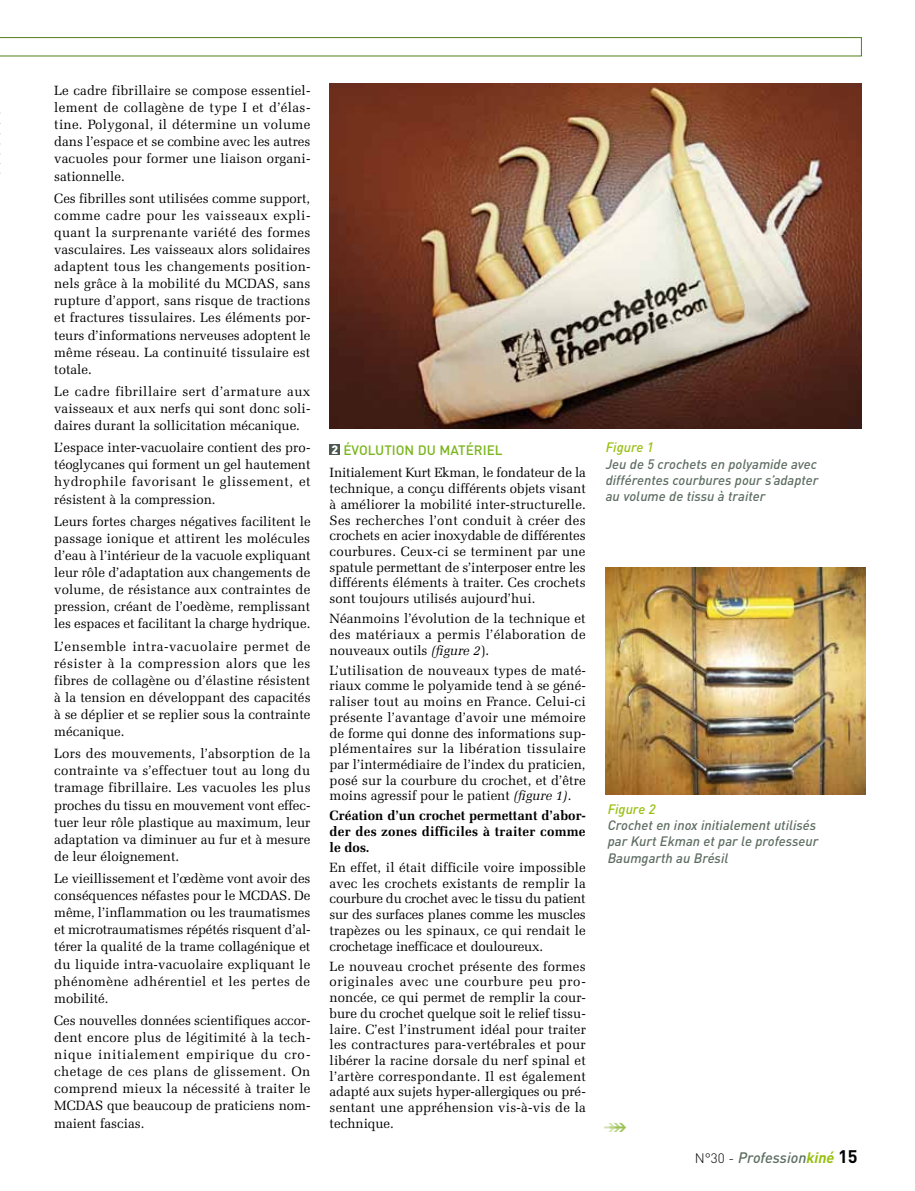
<style>
.page{position:relative;width:915px;height:1191px;background:#fff}
.page>*{position:absolute;margin:0;border:0;box-sizing:border-box;transform-origin:0 0}
.t1{font:italic 500 15px "DIN";color:#5d6d61}
.t2{font:13.5px/17.1px "Zapf Elliptical 711 BT";color:#000;text-align:justify}
.t3{font:italic 500 13.5px/16.2px "DIN";color:#5d6d61}
.t4{font:700 13.5px/15.8px "Zapf Elliptical 711 BT";letter-spacing:.015em;color:#000;text-align:justify}
.t5{font:500 13.5px "DIN";color:#7ab51d}
.t6{font:italic 500 13.5px "DIN";color:#97bf0d}
.t7{font:900 12px "DIN";color:#d1e2af}
.s1{font-weight:900;font-size:12px;color:#fff}
.s2{font-style:italic}
.s3{color:#b7d382}
.s4{color:#9bc353}
.s5{font-weight:300;font-style:normal;font-size:13.5px;color:#000}
.s6{font-weight:700;color:#97bf0d}
.s7{font-weight:700;font-style:normal;font-size:18px;color:#000}
</style>
<div class="page">
<svg style="left:0;top:37px;width:861px;height:137px"></svg>
<div style="left:329px;top:444px;width:11px;height:10px;background:#4b5950"></div>
<img style="left:605px;top:568px;width:260px;height:226px">
<img style="left:329px;top:84px;width:532px;height:344px">
<p class="t2" style="left:54px;top:82px;width:257px">Le cadre fibrillaire se compose essentiel&shy;lement de collagène de type I et d’élas&shy;tine. Polygonal, il détermine un volume dans l’espace et se combine avec les autres vacuoles pour former une liaison organi&shy;sationnelle.</p>
<p class="t2" style="left:54px;top:189px;width:258px">Ces fibrilles sont utilisées comme support, comme cadre pour les vaisseaux expli&shy;quant la surprenante variété des formes vasculaires. Les vaisseaux alors solidaires adaptent tous les changements position&shy;nels grâce à la mobilité du MCDAS, sans rupture d’apport, sans risque de tractions et fractures tissulaires. Les éléments por&shy;teurs d’informations nerveuses adoptent le même réseau. La continuité tissulaire est totale.</p>
<p class="t2" style="left:54px;top:382px;width:257px">Le cadre fibrillaire sert d’armature aux vaisseaux et aux nerfs qui sont donc soli&shy;daires durant la sollicitation mécanique.</p>
<p class="t2" style="left:54px;top:439px;width:258px">L’espace inter-vacuolaire contient des pro&shy;téoglycanes qui forment un gel hautement hydrophile favorisant le glissement, et résistent à la compression.</p>
<p class="t2" style="left:54px;top:512px;width:258px">Leurs fortes charges négatives facilitent le passage ionique et attirent les molécules d’eau à l’intérieur de la vacuole expliquant leur rôle d’adaptation aux changements de volume, de résistance aux contraintes de pression, créant de l’oedème, remplissant les espaces et facilitant la charge hydrique.</p>
<p class="t2" style="left:54px;top:637px;width:258px">L’ensemble intra-vacuolaire permet de résister à la compression alors que les fibres de collagène ou d’élastine résistent à la tension en développant des capacités à se déplier et se replier sous la contrainte mécanique.</p>
<p class="t2" style="left:54px;top:745px;width:258px">Lors des mouvements, l’absorption de la contrainte va s’effectuer tout au long du tramage fibrillaire. Les vacuoles les plus proches du tissu en mouvement vont effec&shy;tuer leur rôle plastique au maximum, leur adaptation va diminuer au fur et à mesure de leur éloignement.</p>
<p class="t2" style="left:54px;top:869px;width:258px">Le vieillissement et l’œdème vont avoir des conséquences néfastes pour le MCDAS. De même, l’inflammation ou les traumatismes et microtraumatismes répétés risquent d’al&shy;térer la qualité de la trame collagénique et du liquide intra-vacuolaire expliquant le phénomène adhérentiel et les pertes de mobilité.</p>
<p class="t2" style="left:54px;top:1011px;width:258px">Ces nouvelles données scientifiques accor&shy;dent encore plus de légitimité à la tech&shy;nique initialement empirique du cro&shy;chetage de ces plans de glissement. On comprend mieux la nécessité à traiter le MCDAS que beaucoup de praticiens nom&shy;maient fascias.</p>
<p class="t5" style="left:331px;top:441px;width:173px"><span class="s1">2</span> ÉVOLUTION DU MATÉRIEL</p>
<p class="t2" style="left:329px;top:465px;width:258px;line-height:15.8px">Initialement Kurt Ekman, le fondateur de la technique, a conçu différents objets visant à améliorer la mobilité inter-structurelle.<br>Ses recherches l’ont conduit à créer des crochets en acier inoxydable de différentes courbures. Ceux-ci se terminent par une spatule permettant de s’interposer entre les différents éléments à traiter. Ces crochets sont toujours utilisés aujourd’hui.</p>
<p class="t2" style="left:329px;top:610px;width:257px;line-height:15.8px">Néanmoins l’évolution de la technique et des matériaux a permis l’élaboration de nouveaux outils <span class="s2">(figure 2</span>).</p>
<p class="t2" style="left:329px;top:662px;width:257px;line-height:15.8px">L’utilisation de nouveaux types de maté&shy;riaux comme le polyamide tend à se géné&shy;raliser tout au moins en France. Celui-ci présente l’avantage d’avoir une mémoire de forme qui donne des informations sup&shy;plémentaires sur la libération tissulaire par l’intermédiaire de l’index du praticien, posé sur la courbure du crochet, et d’être moins agressif pour le patient <span class="s2">(figure 1)</span>.</p>
<p class="t4" style="left:329px;top:808px;width:257px">Création d’un crochet permettant d’abor&shy;der des zones difficiles à traiter comme le dos.</p>
<p class="t2" style="left:329px;top:859px;width:258px;line-height:15.8px">En effet, il était difficile voire impossible avec les crochets existants de remplir la courbure du crochet avec le tissu du patient sur des surfaces planes comme les muscles trapèzes ou les spinaux, ce qui rendait le crochetage inefficace et douloureux.</p>
<p class="t2" style="left:329px;top:958px;width:258px;line-height:15.8px">Le nouveau crochet présente des formes originales avec une courbure peu pro&shy;noncée, ce qui permet de remplir la cour&shy;bure du crochet quelque soit le relief tissu&shy;laire. C’est l’instrument idéal pour traiter les contractures para-vertébrales et pour libérer la racine dorsale du nerf spinal et l’artère correspondante. Il est également adapté aux sujets hyper-allergiques ou pré&shy;sentant une appréhension vis-à-vis de la technique.</p>
<p class="t6" style="left:605px;top:439px;width:49px">Figure 1</p>
<p class="t3" style="left:605px;top:455px;width:214px;text-align:justify">Jeu de 5 crochets en polyamide avec différentes courbures pour s’adapter au volume de tissu à traiter</p>
<p class="t6" style="left:607px;top:800px;width:49px">Figure 2</p>
<p class="t3" style="left:607px;top:817px;width:212px">Crochet en inox initialement utilisés par Kurt Ekman et par le professeur<br>Baumgarth au Brésil</p>
<p class="t7" style="left:603px;top:1118px;width:25px">&gt;<span class="s3">&gt;</span><span class="s4">&gt;</span></p>
<p class="t1" style="left:694px;top:1148px;width:164px"><span class="s5">N°30 -</span> Profession<span class="s6">kiné</span> <span class="s7">15</span></p>
</div>
